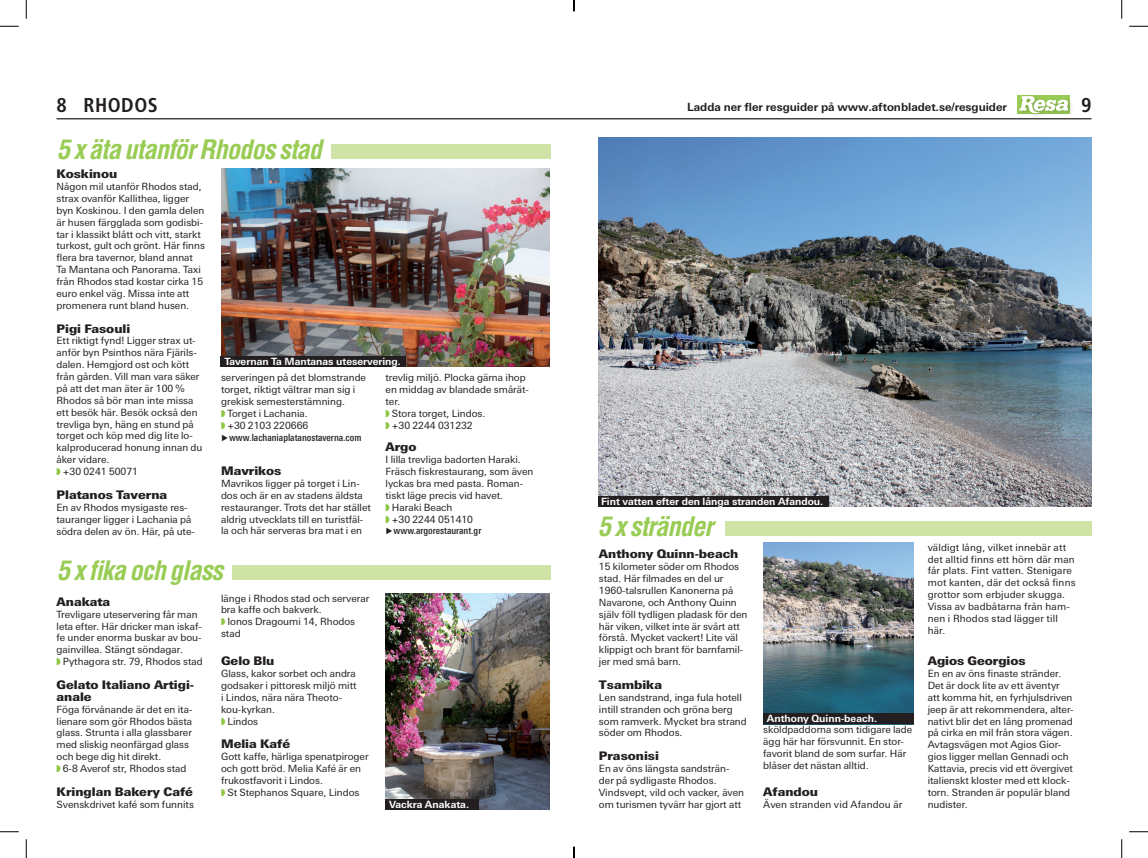
<style>
.page{position:relative;width:1148px;height:858px;background:#fff}
.page>*{position:absolute;margin:0;border:0;box-sizing:border-box;transform-origin:0 0}
.t1{font:26.25px "Helvetica Condensed AB Halvfet Kursiv";letter-spacing:-.03em;color:#99cc54}
.t2{font:700 condensed 20px "Frutiger";letter-spacing:.025em;color:#231f20}
.t3{font:900 11.88px/11.9px "Linotype Univers AB Basic";color:#231f20}
.t4{font:700 11.25px "Linotype Univers AB Basic";color:#231f20}
.t5{font:10px/11.9px "Linotype Univers AB Basic";color:#231f20}
.t6{font:700 10px "Linotype Univers AB Basic";color:#fff}
.t7{font:500 condensed 10px "Linotype Univers";color:#231f20}
</style>
<div class="page">
<hr style="left:57px;top:118px;width:517px;height:1px;background:#231f20">
<hr style="left:574px;top:118px;width:517px;height:1px;background:#231f20">
<div style="left:1017px;top:94px;width:56px;height:25px;background:#231f20;opacity:.22"></div>
<svg style="left:1019px;top:96px;width:49px;height:18px"></svg>
<div style="left:331px;top:144px;width:219px;height:15px;background:#cfe3a6"></div>
<div style="left:232px;top:565px;width:318px;height:15px;background:#cfe3a6"></div>
<img style="left:221px;top:168px;width:328px;height:198px">
<img style="left:385px;top:594px;width:164px;height:216px">
<div style="left:725px;top:521px;width:366px;height:15px;background:#cfe3a6"></div>
<img style="left:599px;top:138px;width:492px;height:369px">
<img style="left:763px;top:543px;width:150px;height:170px">
<div style="left:221px;top:356px;width:185px;height:10px;background:#231f20"></div>
<div style="left:598px;top:496px;width:230px;height:11px;background:#231f20"></div>
<div style="left:763px;top:713px;width:150px;height:11px;background:#231f20"></div>
<div style="left:385px;top:799px;width:94px;height:11px;background:#231f20"></div>
<svg style="left:0;top:25px;width:19px;height:2px"></svg>
<svg style="left:1129px;top:25px;width:19px;height:2px"></svg>
<svg style="left:0;top:831px;width:19px;height:1px"></svg>
<svg style="left:1129px;top:831px;width:19px;height:1px"></svg>
<svg style="left:25px;top:0;width:2px;height:19px"></svg>
<svg style="left:25px;top:839px;width:2px;height:19px"></svg>
<svg style="left:1121px;top:0;width:1px;height:19px"></svg>
<svg style="left:1121px;top:839px;width:1px;height:19px"></svg>
<svg style="left:573px;top:0;width:2px;height:11px"></svg>
<svg style="left:573px;top:847px;width:2px;height:11px"></svg>
<h2 class="t2" style="left:57px;top:93px;width:103px">8 RHODOS</h2>
<p class="t4" style="left:687px;top:100px;width:321px">Ladda ner fler resguider på www.aftonbladet.se/resguider</p>
<h2 class="t2" style="left:1081px;top:93px;width:12px">9</h2>
<h1 class="t1" style="left:57px;top:132px;width:267px">5 x äta utanför Rhodos stad</h1>
<p class="t3" style="left:57px;top:168px;width:62px">Koskinou</p>
<p class="t5" style="left:57px;top:181px;width:150px">Någon mil utanför Rhodos stad, strax ovanför Kallithea, ligger byn Koskinou. I den gamla delen är husen färgglada som godisbi&shy;tar i klassikt blått och vitt, starkt turkost, gult och grönt. Här finns flera bra tavernor, bland annat<br>Ta Mantana och Panorama. Taxi från Rhodos stad kostar cirka 15 euro enkel väg. Missa inte att promenera runt bland husen.</p>
<p class="t3" style="left:57px;top:322px;width:75px">Pigi Fasouli</p>
<p class="t5" style="left:57px;top:335px;width:140px">Ett riktigt fynd! Ligger strax ut-</p>
<p class="t5" style="left:57px;top:347px;width:142px">anför byn Psinthos nära Fjärils-</p>
<p class="t5" style="left:57px;top:359px;width:134px">dalen. Hemgjord ost och kött</p>
<p class="t5" style="left:57px;top:371px;width:144px">från gården. Vill man vara säker</p>
<p class="t5" style="left:57px;top:382px;width:130px">på att det man äter är 100 %</p>
<p class="t5" style="left:57px;top:394px;width:138px">Rhodos så bör man inte missa</p>
<p class="t5" style="left:57px;top:406px;width:143px">ett besök här. Besök också den</p>
<p class="t5" style="left:57px;top:418px;width:139px">trevliga byn, häng en stund på</p>
<p class="t5" style="left:57px;top:430px;width:138px">torget och köp med dig lite lo-</p>
<p class="t5" style="left:57px;top:442px;width:147px">kalproducerad honung innan du</p>
<p class="t5" style="left:57px;top:454px;width:54px">åker vidare.</p>
<p class="t5" style="left:63px;top:465px;width:77px">+30 0241 50071</p>
<p class="t3" style="left:57px;top:488px;width:112px">Platanos Taverna</p>
<p class="t5" style="left:57px;top:501px;width:140px">En av Rhodos mysigaste res&shy;tauranger ligger i Lachania på södra delen av ön. Här, på ute-</p>
<p class="t6" style="left:224px;top:355px;width:178px">Tavernan Ta Mantanas uteservering.</p>
<p class="t5" style="left:221px;top:372px;width:147px">serveringen på det blomstrande</p>
<p class="t5" style="left:221px;top:384px;width:136px">torget, riktigt vältrar man sig i</p>
<p class="t5" style="left:221px;top:396px;width:125px">grekisk semesterstämning.</p>
<p class="t5" style="left:227px;top:407px;width:82px">Torget i Lachania.</p>
<p class="t5" style="left:227px;top:419px;width:82px">+30 2103 220666</p>
<p class="t7" style="left:229px;top:431px;width:134px">www.lachaniaplatanostaverna.com</p>
<p class="t3" style="left:221px;top:465px;width:62px">Mavrikos</p>
<p class="t5" style="left:221px;top:477px;width:151px">Mavrikos ligger på torget i Lin&shy;dos och är en av stadens äldsta restauranger. Trots det har stället aldrig utvecklats till en turistfäl&shy;la och här serveras bra mat i en</p>
<p class="t5" style="left:385px;top:372px;width:142px">trevlig miljö. Plocka gärna ihop</p>
<p class="t5" style="left:385px;top:384px;width:145px">en middag av blandade smårät-</p>
<p class="t5" style="left:385px;top:396px;width:16px">ter.</p>
<p class="t5" style="left:392px;top:407px;width:95px">Stora torget, Lindos.</p>
<p class="t5" style="left:392px;top:419px;width:82px">+30 2244 031232</p>
<p class="t3" style="left:385px;top:441px;width:33px">Argo</p>
<p class="t5" style="left:385px;top:454px;width:137px">I lilla trevliga badorten Haraki.</p>
<p class="t5" style="left:385px;top:466px;width:149px">Fräsch fiskrestaurang, som även</p>
<p class="t5" style="left:385px;top:477px;width:139px">lyckas bra med pasta. Roman-</p>
<p class="t5" style="left:385px;top:489px;width:119px">tiskt läge precis vid havet.</p>
<p class="t5" style="left:392px;top:501px;width:62px">Haraki Beach</p>
<p class="t5" style="left:392px;top:513px;width:83px">+30 2244 051410</p>
<p class="t7" style="left:393px;top:525px;width:89px">www.argorestaurant.gr</p>
<h1 class="t1" style="left:57px;top:554px;width:168px">5 x fika och glass</h1>
<p class="t3" style="left:57px;top:595px;width:55px">Anakata</p>
<p class="t5" style="left:57px;top:608px;width:147px">Trevligare uteservering får man leta efter. Här dricker man iskaf&shy;fe under enorma buskar av bou&shy;gainvillea. Stängt söndagar.</p>
<p class="t5" style="left:63px;top:656px;width:141px">Pythagora str. 79, Rhodos stad</p>
<p class="t3" style="left:57px;top:678px;width:139px">Gelato Italiano Artigi&shy;anale</p>
<p class="t5" style="left:57px;top:703px;width:137px">Föga förvånande är det en ita&shy;lienare som gör Rhodos bästa glass. Strunta i alla glassbarer med sliskig neonfärgad glass och bege dig hit direkt.</p>
<p class="t5" style="left:63px;top:762px;width:125px">6-8 Averof str, Rhodos stad</p>
<p class="t3" style="left:57px;top:785px;width:138px">Kringlan Bakery Café</p>
<p class="t5" style="left:57px;top:798px;width:139px">Svenskdrivet kafé som funnits</p>
<p class="t5" style="left:221px;top:592px;width:150px">länge i Rhodos stad och serverar bra kaffe och bakverk.</p>
<p class="t5" style="left:221px;top:616px;width:136px;text-indent:6px">Ionos Dragoumi 14, Rhodos stad</p>
<p class="t3" style="left:221px;top:655px;width:55px">Gelo Blu</p>
<p class="t5" style="left:221px;top:667px;width:136px">Glass, kakor sorbet och andra</p>
<p class="t5" style="left:221px;top:679px;width:137px">godsaker i pittoresk miljö mitt</p>
<p class="t5" style="left:221px;top:691px;width:123px">i Lindos, nära nära Theoto-</p>
<p class="t5" style="left:221px;top:703px;width:56px">kou-kyrkan.</p>
<p class="t5" style="left:227px;top:715px;width:32px">Lindos</p>
<p class="t3" style="left:221px;top:738px;width:71px">Melia Kafé</p>
<p class="t5" style="left:221px;top:751px;width:149px">Gott kaffe, härliga spenatpiroger och gott bröd. Melia Kafé är en frukostfavorit i Lindos.</p>
<p class="t5" style="left:227px;top:786px;width:134px">St Stephanos Square, Lindos</p>
<p class="t6" style="left:389px;top:798px;width:82px">Vackra Anakata.</p>
<p class="t6" style="left:601px;top:495px;width:224px">Fint vatten efter den långa stranden Afandou.</p>
<h1 class="t1" style="left:598px;top:510px;width:117px">5 x stränder</h1>
<p class="t3" style="left:599px;top:548px;width:141px">Anthony Quinn-beach</p>
<p class="t5" style="left:599px;top:561px;width:150px">15 kilometer söder om Rhodos stad. Här filmades en del ur<br>1960-talsrullen Kanonerna på<br>Navarone, och Anthony Quinn själv föll tydligen pladask för den här viken, vilket inte är svårt att förstå. Mycket vackert! Lite väl klippigt och brant för barnfamil&shy;jer med små barn.</p>
<p class="t3" style="left:599px;top:678px;width:65px">Tsambika</p>
<p class="t5" style="left:599px;top:691px;width:149px">Len sandstrand, inga fula hotell intill stranden och gröna berg som ramverk. Mycket bra strand söder om Rhodos.</p>
<p class="t3" style="left:599px;top:750px;width:61px">Prasonisi</p>
<p class="t5" style="left:599px;top:762px;width:147px">En av öns längsta sandsträn&shy;der på sydligaste Rhodos.<br>Vindsvept, vild och vacker, även om turismen tyvärr har gjort att</p>
<p class="t6" style="left:767px;top:713px;width:112px">Anthony Quinn-beach.</p>
<p class="t5" style="left:763px;top:724px;width:151px">sköldpaddorna som tidigare lade ägg här har försvunnit. En stor&shy;favorit bland de som surfar. Här blåser det nästan alltid.</p>
<p class="t3" style="left:763px;top:785px;width:56px">Afandou</p>
<p class="t5" style="left:763px;top:798px;width:141px">Även stranden vid Afandou är</p>
<p class="t5" style="left:927px;top:541px;width:149px">väldigt lång, vilket innebär att det alltid finns ett hörn där man får plats. Fint vatten. Stenigare mot kanten, där det också finns grottor som erbjuder skugga.<br>Vissa av badbåtarna från ham&shy;nen i Rhodos stad lägger till här.</p>
<p class="t3" style="left:927px;top:655px;width:100px">Agios Georgios</p>
<p class="t5" style="left:927px;top:667px;width:147px">En en av öns finaste stränder.<br>Det är dock lite av ett äventyr att komma hit, en fyrhjulsdriven jeep är att rekommendera, alter&shy;nativt blir det en lång promenad på cirka en mil från stora vägen.<br>Avtagsvägen mot Agios Gior&shy;gios ligger mellan Gennadi och<br>Kattavia, precis vid ett övergivet italienskt kloster med ett klock&shy;torn. Stranden är populär bland nudister.</p>
</div>
